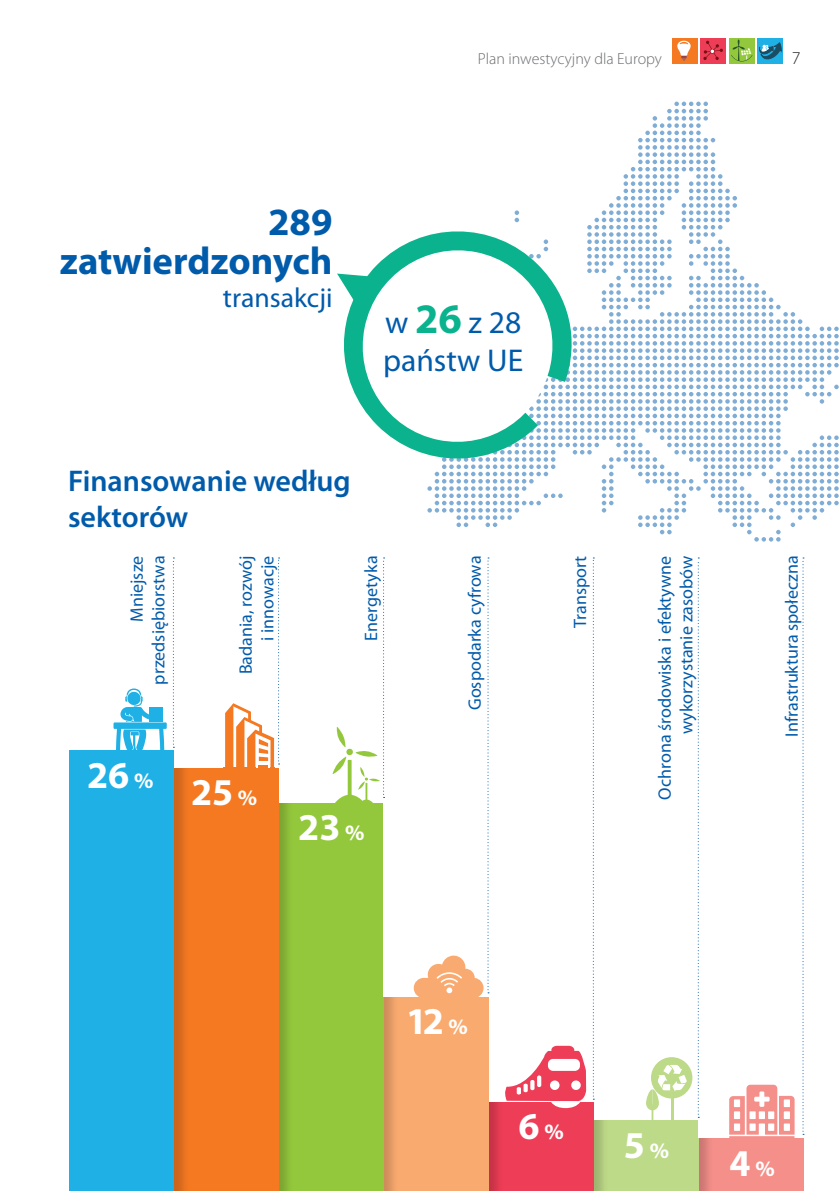
<style>
.page{position:relative;width:840px;height:1191px;background:#fff}
.page>*{position:absolute;margin:0;border:0;box-sizing:border-box;transform-origin:0 0}
.t1{font:700 38.6px/38.6px "Myriad Pro";color:#015bab;text-align:right}
.t2{font:700 38px "Myriad Pro";color:#fff}
.t3{font:31.6px/38px "Myriad Pro";color:#015bab}
.t4{font:600 30px/36px "Myriad Pro";color:#015bab}
.t5{font:27.6px "Myriad Pro";color:#015bab}
.t6{font:18px/21.6px "Myriad Pro";color:#015bab;text-align:right}
.t7{font:300 18px "Myriad Pro";color:#231f20}
.t8{font:300 16px "Myriad Pro";color:#6c6d70}
.s1{font-weight:700;font-size:42.2px;color:#0ab38d}
.s2{font-size:22px}
</style>
<div class="page">
<div style="left:671px;top:38px;width:26px;height:26px;background:#f47921"></div>
<div style="left:757px;top:38px;width:26px;height:26px;background:#1fb0e6"></div>
<div style="left:728px;top:38px;width:26px;height:26px;background:#94c83c"></div>
<div style="left:699px;top:38px;width:26px;height:26px;background:#ee3d56"></div>
<svg style="left:677px;top:41px;width:13px;height:20px"></svg>
<svg style="left:703px;top:41px;width:19px;height:19px"></svg>
<svg style="left:731px;top:38px;width:50px;height:23px"></svg>
<svg style="left:427px;top:102px;width:411px;height:439px"></svg>
<div style="left:698px;top:1137px;width:105px;height:54px;background:#f48f8a"></div>
<img style="left:698px;top:1138px;width:11px;height:53px">
<div style="left:593px;top:1119px;width:105px;height:72px;background:#bdda88"></div>
<img style="left:593px;top:1102px;width:11px;height:89px">
<div style="left:488px;top:1102px;width:105px;height:89px;background:#ee3d56"></div>
<img style="left:488px;top:1101px;width:11px;height:90px">
<div style="left:383px;top:996px;width:105px;height:195px;background:#f9aa6f"></div>
<img style="left:383px;top:996px;width:17px;height:195px">
<div style="left:279px;top:803px;width:104px;height:388px;background:#94c83c"></div>
<div style="left:174px;top:767px;width:105px;height:424px;background:#f47921"></div>
<img style="left:174px;top:767px;width:17px;height:424px">
<div style="left:69px;top:750px;width:105px;height:441px;background:#1fb0e6"></div>
<div style="left:698px;top:965px;width:123px;height:173px;background:#fff"></div>
<div style="left:594px;top:947px;width:123px;height:173px;background:#fff"></div>
<svg style="left:646px;top:557px;width:52px;height:563px"></svg>
<svg style="left:113px;top:688px;width:54px;height:62px"></svg>
<hr style="left:149px;top:718px;width:14px;height:4px;background:#1fb0e6">
<hr style="left:149px;top:715px;width:14px;height:3px;background:#1fb0e6">
<hr style="left:149px;top:711px;width:14px;height:3px;background:#1fb0e6">
<hr style="left:149px;top:707px;width:14px;height:3px;background:#1fb0e6">
<svg style="left:592px;top:557px;width:2px;height:542px"></svg>
<svg style="left:413px;top:557px;width:75px;height:440px"></svg>
<svg style="left:505px;top:1045px;width:80px;height:64px"></svg>
<svg style="left:225px;top:557px;width:54px;height:211px"></svg>
<svg style="left:173px;top:557px;width:1px;height:190px"></svg>
<svg style="left:332px;top:557px;width:52px;height:246px"></svg>
<svg style="left:729px;top:557px;width:74px;height:581px"></svg>
<svg style="left:344px;top:220px;width:235px;height:249px"></svg>
<svg style="left:337px;top:273px;width:17px;height:34px"></svg>
<svg style="left:354px;top:242px;width:206px;height:208px"></svg>
<p class="t8" style="left:477px;top:50px;width:186px">Plan inwestycyjny dla Europy</p>
<p class="t7" style="left:791px;top:48px;width:10px">7</p>
<h1 class="t1" style="left:60px;top:203px;width:274px">289 zatwierdzonych</h1>
<h3 class="t5" style="left:223px;top:282px;width:111px">transakcji</h3>
<h3 class="t3" style="left:383px;top:304px;width:141px">w <span class="s1">26</span> z 28 państw UE</h3>
<h3 class="t4" style="left:68px;top:464px;width:284px">Finansowanie według sektorów</h3>
<p class="t6" style="left:126px;top:684px;width:130px;rotate:-90deg">Mniejsze przedsiębiorstwa</p>
<p class="t6" style="left:235px;top:674px;width:121px;rotate:-90deg">Badania, rozwój i innowacje</p>
<p class="t6" style="left:654px;top:799px;width:245px;rotate:-90deg">Ochrona środowiska i efektywne wykorzystanie zasobów</p>
<p class="t6" style="left:569px;top:628px;width:74px;rotate:-90deg">Transport</p>
<p class="t6" style="left:780px;top:736px;width:182px;rotate:-90deg">Infrastruktura społeczna</p>
<p class="t6" style="left:360px;top:640px;width:86px;rotate:-90deg">Energetyka</p>
<p class="t6" style="left:464px;top:710px;width:156px;rotate:-90deg">Gospodarka cyfrowa</p>
<h2 class="t2" style="left:87px;top:754px;width:68px">26<span class="s2">%</span></h2>
<h2 class="t2" style="left:191px;top:770px;width:68px">25<span class="s2">%</span></h2>
<h2 class="t2" style="left:298px;top:805px;width:68px">23<span class="s2">%</span></h2>
<h2 class="t2" style="left:406px;top:1000px;width:63px">12 <span class="s2">%</span></h2>
<h2 class="t2" style="left:518px;top:1105px;width:47px">6<span class="s2">%</span></h2>
<h2 class="t2" style="left:623px;top:1123px;width:47px">5<span class="s2">%</span></h2>
<h2 class="t2" style="left:729px;top:1141px;width:47px">4<span class="s2">%</span></h2>
</div>
